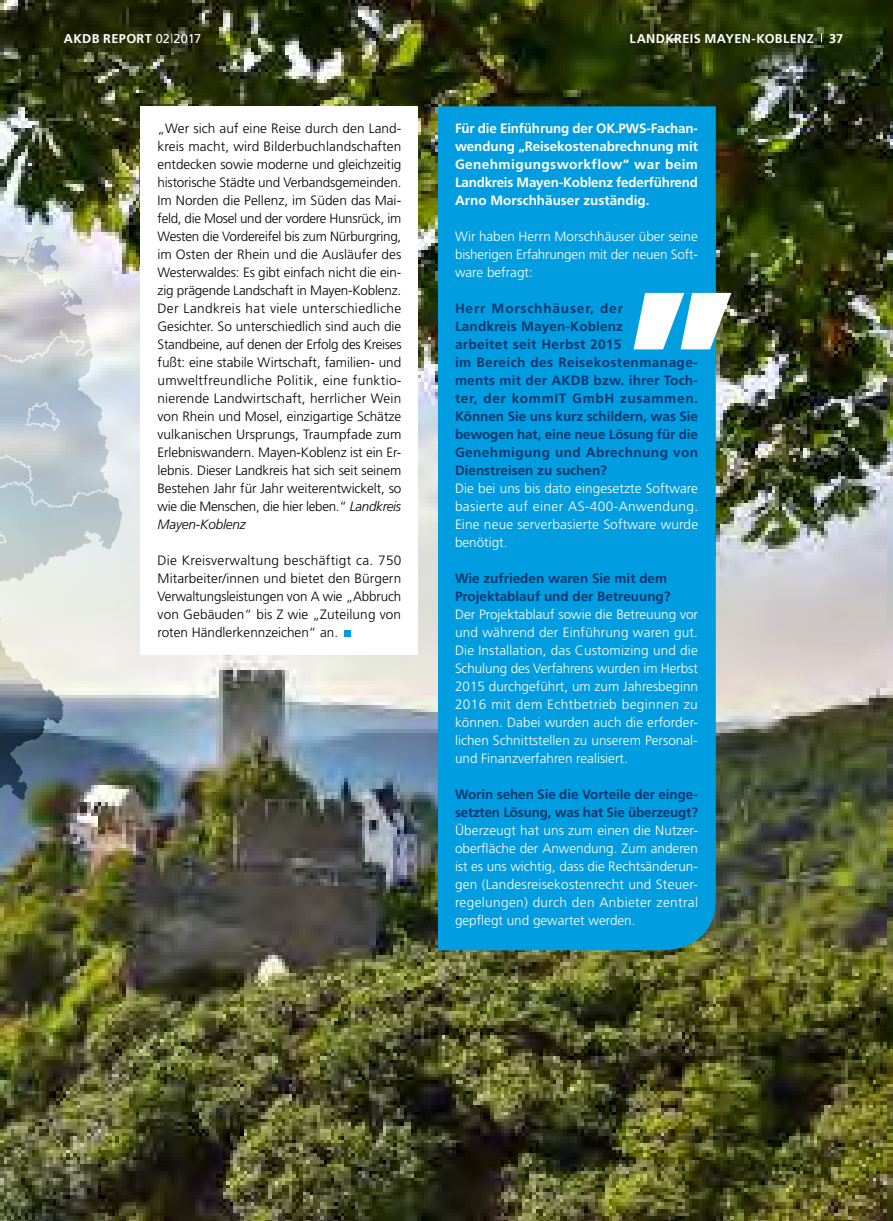
<style>
.page{position:relative;width:893px;height:1221px;background:#fff}
.page>*{position:absolute;margin:0;border:0;box-sizing:border-box;transform-origin:0 0}
.t1{font:300 13.5px/18px "Frutiger";letter-spacing:-.005em;color:#000;text-align:justify}
.t2{font:300 13.5px/18px "Frutiger";color:#fff;text-align:justify}
.t3{font:700 13.5px/18px "Frutiger";color:#003871}
.t4{font:700 13.5px/18px "Frutiger";color:#fff;text-align:justify}
.t5{font:700 12.75px "Frutiger";letter-spacing:.025em;color:#fff}
.s1{font-weight:400}
.s2{font-weight:300}
.s3{font-style:italic}
</style>
<div class="page">
<img style="left:0;top:0;width:893px;height:1220px">
<img style="left:0;top:204px;width:123px;height:610px">
<div style="left:141px;top:106px;width:277px;height:549px;background:#fff"></div>
<div style="left:438px;top:106px;width:278px;height:844px;background:#009ee0"></div>
<div style="left:344px;top:630px;width:7px;height:7px;background:#009ee0"></div>
<svg style="left:634px;top:293px;width:97px;height:56px"></svg>
<img style="left:0;top:236px;width:92px;height:126px">
<p class="t5" style="left:64px;top:31px;width:139px">AKDB REPORT <span class="s1">02</span><span class="s2">|</span><span class="s1">2017</span></p>
<p class="t5" style="left:629px;top:31px;width:215px">LANDKREIS MAYEN-KOBLENZ 37</p>
<p class="t1" style="left:158px;top:119px;width:246px">„Wer sich auf eine Reise durch den Land&shy;kreis macht, wird Bilderbuchlandschaften entdecken sowie moderne und gleichzeitig historische Städte und Verbandsgemeinden.<br>Im Norden die Pellenz, im Süden das Mai&shy;feld, die Mosel und der vordere Hunsrück, im Westen die Vordereifel bis zum Nürburgring, im Osten der Rhein und die Ausläufer des Westerwaldes: Es gibt einfach nicht die ein&shy;zig prägende Landschaft in Mayen--Koblenz.<br>Der Landkreis hat viele unterschiedliche Gesichter. So unterschiedlich sind auch die Standbeine, auf denen der Erfolg des Kreises fußt: eine stabile Wirtschaft, familien- und umweltfreundliche Politik, eine funktio&shy;nierende Landwirtschaft, herrlicher Wein von Rhein und Mosel, einzigartige Schätze vulkanischen Ursprungs, Traumpfade zum Erlebniswandern. Mayen-Koblenz ist ein Er&shy;lebnis. Dieser Landkreis hat sich seit seinem Bestehen Jahr für Jahr weiterentwickelt, so wie die Menschen, die hier leben.“ <span class="s3">Landkreis Mayen-Koblenz</span></p>
<p class="t1" style="left:158px;top:551px;width:245px">Die Kreisverwaltung beschäftigt ca. 750<br>Mitarbeiter/innen und bietet den Bürgern Verwaltungsleistungen von A wie „Abbruch von Gebäuden“ bis Z wie „Zuteilung von roten Händlerkennzeichen“ an.</p>
<p class="t4" style="left:455px;top:119px;width:245px">Für die Einführung der OK.PWS-Fachan&shy;wendung „Reisekostenabrechnung mit Genehmigungsworkflow“ war beim Landkreis Mayen-Koblenz federführend Arno Morschhäuser zuständig.</p>
<p class="t2" style="left:455px;top:227px;width:244px">Wir haben Herrn Morschhäuser über seine bisherigen Erfahrungen mit der neuen Soft&shy;ware befragt:</p>
<p class="t3" style="left:455px;top:299px;width:245px">Herr Morschhäuser, der<br>Landkreis Mayen-Koblenz<br>arbeitet seit Herbst 2015<br>im Bereich des Reisekostenmanage&shy;ments mit der AKDB bzw. ihrer Toch&shy;ter, der kommIT GmbH zusammen.<br>Können Sie uns kurz schildern, was Sie bewogen hat, eine neue Lösung für die<br>Genehmigung und Abrechnung von<br>Dienstreisen zu suchen?</p>
<p class="t2" style="left:455px;top:479px;width:245px">Die bei uns bis dato eingesetzte Software basierte auf einer AS-400-Anwendung.<br>Eine neue serverbasierte Software wurde benötigt.</p>
<p class="t3" style="left:455px;top:569px;width:217px">Wie zufrieden waren Sie mit dem<br>Projektablauf und der Betreuung?</p>
<p class="t2" style="left:455px;top:605px;width:245px">Der Projektablauf sowie die Betreuung vor und während der Einführung waren gut.<br>Die Installation, das Customizing und die Schulung des Verfahrens wurden im Herbst 2015 durchgeführt, um zum Jahresbeginn 2016 mit dem Echtbetrieb beginnen zu können. Dabei wurden auch die erforder&shy;lichen Schnittstellen zu unserem Personal&shy;und Finanzverfahren realisiert.</p>
<p class="t3" style="left:455px;top:785px;width:245px">Worin sehen Sie die Vorteile der einge&shy;setzten Lösung, was hat Sie überzeugt?</p>
<p class="t2" style="left:455px;top:821px;width:245px">Überzeugt hat uns zum einen die Nutzer&shy;oberfläche der Anwendung. Zum anderen ist es uns wichtig, dass die Rechtsänderun&shy;gen (Landesreisekostenrecht und Steuer&shy;regelungen) durch den Anbieter zentral gepflegt und gewartet werden.</p>
</div>
